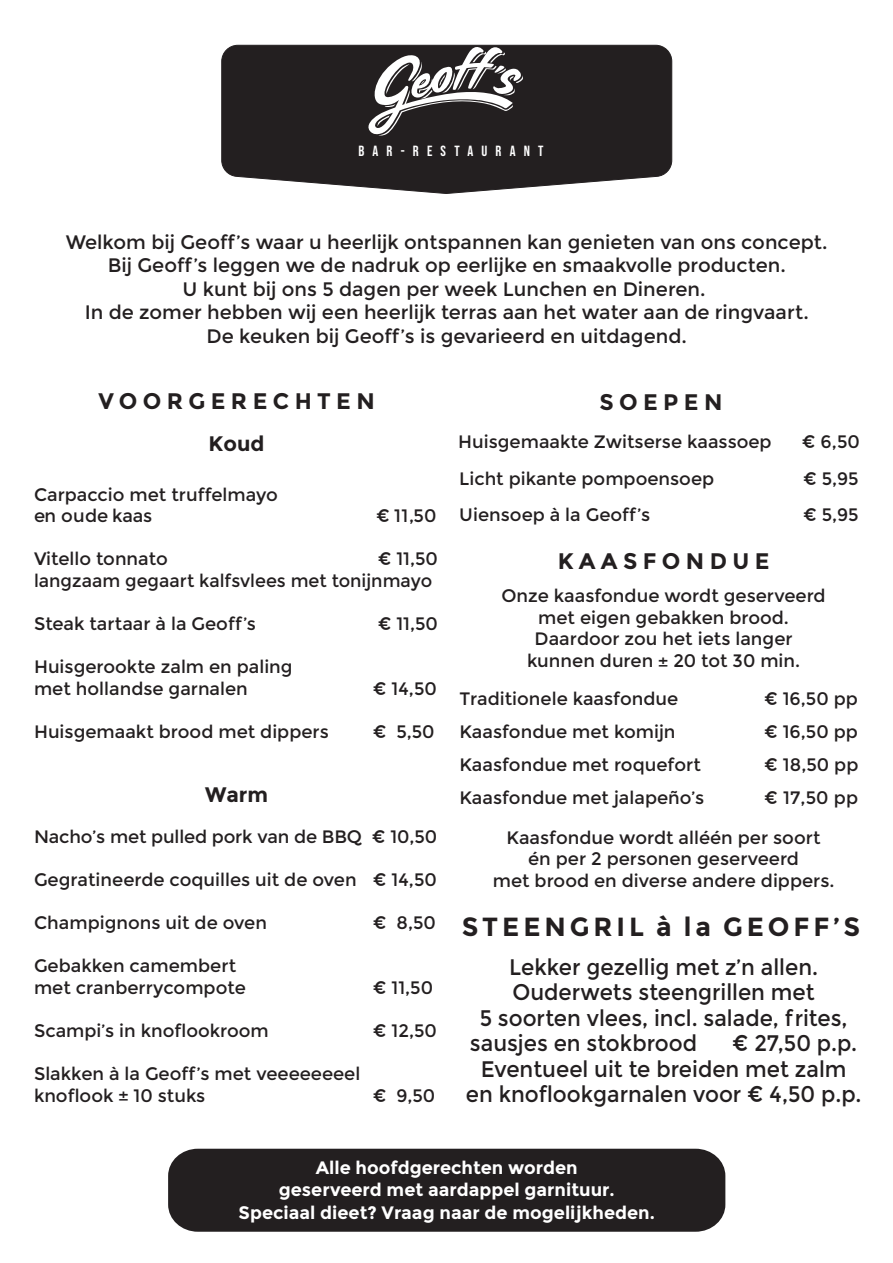
<style>
.page{position:relative;width:893px;height:1263px;background:#fff}
.page>*{position:absolute;margin:0;border:0;box-sizing:border-box;transform-origin:0 0}
.t1{font:700 26.25px "Montserrat";letter-spacing:.15em;color:#231f20}
.t2{font:22.5px "Montserrat";color:#231f20;scale:.95 1}
.t3{font:700 22.5px "Montserrat";letter-spacing:.24em;color:#231f20}
.t4{font:700 21px "Montserrat";color:#231f20}
.t5{font:19.5px/23.4px "Montserrat";color:#231f20;text-align:center}
.t6{font:18px/21.6px "Montserrat";color:#231f20}
.t7{font:700 18px/22.5px "Montserrat";color:#fff;text-align:center}
.t8{font:14.7px "Bebas Neue";letter-spacing:.56em;color:#fff}
</style>
<div class="page">
<svg style="left:221px;top:45px;width:451px;height:149px"></svg>
<div style="left:168px;top:1149px;width:557px;height:83px;background:#231f20;border-radius:28px"></div>
<svg style="left:366px;top:44px;width:157px;height:92px"></svg>
<p class="t8" style="left:358px;top:142px;width:187px">BAR-RESTAURANT</p>
<p class="t5" style="left:66px;top:231px;width:763px">Welkom bij Geoff’s waar u heerlijk ontspannen kan genieten van ons concept.<br>Bij Geoff’s leggen we de nadruk op eerlijke en smaakvolle producten.<br>U kunt bij ons 5 dagen per week Lunchen en Dineren.<br>In de zomer hebben wij een heerlijk terras aan het water aan de ringvaart.<br>De keuken bij Geoff’s is gevarieerd en uitdagend.</p>
<p class="t3" style="left:98px;top:388px;width:278px">VOORGERECHTEN</p>
<p class="t4" style="left:209px;top:431px;width:57px">Koud</p>
<p class="t6" style="left:34px;top:484px;width:245px">Carpaccio met truffelmayo en oude kaas</p>
<p class="t6" style="left:376px;top:505px;width:62px">€ 11,50</p>
<p class="t6" style="left:34px;top:548px;width:135px">Vitello tonnato</p>
<p class="t6" style="left:34px;top:548px;width:405px;text-indent:344px">€ 11,50 langzaam gegaart kalfsvlees met tonijnmayo</p>
<p class="t6" style="left:34px;top:613px;width:224px">Steak tartaar à la Geoff’s</p>
<p class="t6" style="left:378px;top:613px;width:62px">€ 11,50</p>
<p class="t6" style="left:34px;top:656px;width:260px">Huisgerookte zalm en paling met hollandse garnalen</p>
<p class="t6" style="left:373px;top:678px;width:65px">€ 14,50</p>
<p class="t6" style="left:34px;top:721px;width:296px">Huisgemaakt brood met dippers</p>
<p class="t6" style="left:373px;top:721px;width:63px">€ 5,50</p>
<p class="t4" style="left:205px;top:782px;width:65px">Warm</p>
<p class="t6" style="left:34px;top:826px;width:405px">Nacho’s met pulled pork van de BBQ € 10,50</p>
<p class="t6" style="left:34px;top:869px;width:404px">Gegratineerde coquilles uit de oven € 14,50</p>
<p class="t6" style="left:34px;top:912px;width:235px">Champignons uit de oven</p>
<p class="t6" style="left:373px;top:912px;width:65px">€ 8,50</p>
<p class="t6" style="left:34px;top:955px;width:213px">Gebakken camembert met cranberrycompote</p>
<p class="t6" style="left:373px;top:977px;width:62px">€ 11,50</p>
<p class="t6" style="left:34px;top:1020px;width:236px">Scampi’s in knoflookroom</p>
<p class="t6" style="left:373px;top:1020px;width:66px">€ 12,50</p>
<p class="t6" style="left:34px;top:1063px;width:328px">Slakken à la Geoff’s met veeeeeeeel knoflook ± 10 stuks</p>
<p class="t6" style="left:373px;top:1085px;width:64px">€ 9,50</p>
<p class="t3" style="left:599px;top:388px;width:124px">SOEPEN</p>
<p class="t6" style="left:458px;top:431px;width:315px">Huisgemaakte Zwitserse kaassoep</p>
<p class="t6" style="left:802px;top:431px;width:59px">€ 6,50</p>
<p class="t6" style="left:459px;top:468px;width:256px">Licht pikante pompoensoep</p>
<p class="t6" style="left:803px;top:468px;width:57px">€ 5,95</p>
<p class="t6" style="left:459px;top:504px;width:192px">Uiensoep à la Geoff’s</p>
<p class="t6" style="left:803px;top:504px;width:57px">€ 5,95</p>
<p class="t3" style="left:558px;top:548px;width:213px">KAASFONDUE</p>
<p class="t6" style="left:501px;top:585px;width:326px;text-align:center">Onze kaasfondue wordt geserveerd met eigen gebakken brood.<br>Daardoor zou het iets langer kunnen duren ± 20 tot 30 min.</p>
<p class="t6" style="left:459px;top:688px;width:220px">Traditionele kaasfondue</p>
<p class="t6" style="left:764px;top:688px;width:95px">€ 16,50 pp</p>
<p class="t6" style="left:459px;top:721px;width:218px">Kaasfondue met komijn</p>
<p class="t6" style="left:764px;top:721px;width:95px">€ 16,50 pp</p>
<p class="t6" style="left:459px;top:754px;width:243px">Kaasfondue met roquefort</p>
<p class="t6" style="left:764px;top:754px;width:96px">€ 18,50 pp</p>
<p class="t6" style="left:459px;top:787px;width:246px">Kaasfondue met jalapeño’s</p>
<p class="t6" style="left:507px;top:779px;width:353px;line-height:39.3px;text-indent:257px">€ 17,50 pp<br>Kaasfondue wordt alléén per soort</p>
<p class="t6" style="left:493px;top:848px;width:343px;text-align:center">én per 2 personen geserveerd<br>met brood en diverse andere dippers.</p>
<h1 class="t1" style="left:462px;top:911px;width:400px">STEENGRIL à la GEOFF’S</h1>
<p class="t2" style="left:509px;top:954px;width:327px">Lekker gezellig met z’n allen.</p>
<p class="t2" style="left:512px;top:979px;width:320px">Ouderwets steengrillen met</p>
<p class="t2" style="left:480px;top:1005px;width:389px">5 soorten vlees, incl. salade, frites,</p>
<p class="t2" style="left:470px;top:1030px;width:241px">sausjes en stokbrood</p>
<p class="t2" style="left:732px;top:1030px;width:133px">€ 27,50 p.p.</p>
<p class="t2" style="left:481px;top:1056px;width:387px">Eventueel uit te breiden met zalm</p>
<p class="t2" style="left:466px;top:1081px;width:418px">en knoflookgarnalen voor € 4,50 p.p.</p>
<p class="t7" style="left:239px;top:1156px;width:418px">Alle hoofdgerechten worden<br>geserveerd met aardappel garnituur.<br>Speciaal dieet? Vraag naar de mogelijkheden.</p>
</div>
